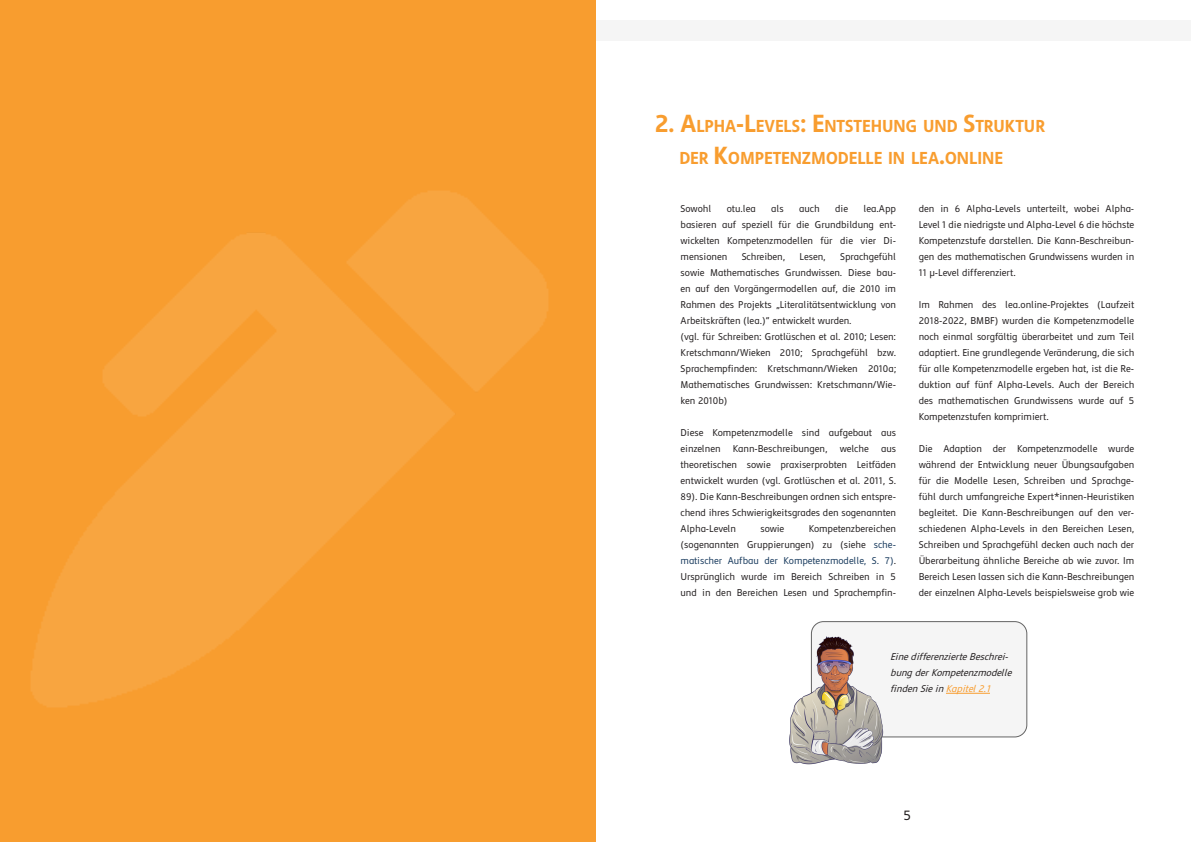
<style>
.page{position:relative;width:1191px;height:842px;background:#fff}
.page>*{position:absolute;margin:0;border:0;box-sizing:border-box;transform-origin:0 0}
.Große_Kapitelüberschrift{font:700 17.5px "Semikolon Plus";color:#f89d2f}
.t1{font:14px "Semikolon Plus";color:#231f20}
.Text{font:10px/16px "Semikolon Plus";color:#231f20;text-align:justify}
.Zitate{font:italic 10px/16px "Semikolon Plus";color:#231f20}
.s1{font-size:25px}
.s2{color:#193b5e}
.s3{color:#f89d2f}
</style>
<div class="page">
<div style="left:0;top:20px;width:1191px;height:20px;background:#f5f5f5"></div>
<div style="left:0;top:0;width:595px;height:842px;background:#f89d2f"></div>
<img style="left:31px;top:191px;width:517px;height:516px">
<div style="left:811px;top:622px;width:215px;height:115px;background:#f5f5f5;border-radius:12px"></div>
<div style="left:811px;top:621px;width:216px;height:116px;border:1px solid #646464;border-radius:12px"></div>
<hr style="left:946px;top:693px;width:44px;height:1px;background:#f89d2f">
<img style="left:789px;top:623px;width:118px;height:142px">
<p class="Große_Kapitelüberschrift" style="left:655px;top:116px;width:392px"><span class="s1">2. A</span>LPHA<span class="s1">-L</span>EVELS<span class="s1">: E</span>NTSTEHUNG UND <span class="s1">S</span>TRUKTUR</p>
<p class="Große_Kapitelüberschrift" style="left:679px;top:148px;width:325px">DER <span class="s1">K</span>OMPETENZMODELLE IN LEA<span class="s1">.</span>ONLINE</p>
<p class="Text" style="left:680px;top:201px;width:217px;text-indent:183px">lea.App basieren auf speziell für die Grundbildung ent&shy;wickelten Kompetenzmodellen für die vier Di&shy;mensionen</p>
<p class="Text" style="left:680px;top:201px;width:32px">Sowohl</p>
<p class="Text" style="left:727px;top:201px;width:30px">otu.lea</p>
<p class="Text" style="left:771px;top:201px;width:14px">als</p>
<p class="Text" style="left:799px;top:201px;width:22px">auch</p>
<p class="Text" style="left:835px;top:201px;width:14px">die</p>
<p class="Text" style="left:680px;top:249px;width:217px;text-indent:159px">Sprachgefühl sowie Mathematisches Grundwissen. Diese bau&shy;en auf den Vorgängermodellen auf, die 2010 im Rahmen des Projekts „Literalitätsentwicklung von Arbeitskräften (lea.)“ entwickelt wurden.</p>
<p class="Text" style="left:680px;top:329px;width:217px">(vgl. für Schreiben: Grotlüschen et al. 2010; Lesen:<br>Kretschmann/Wieken 2010; Sprachgefühl bzw.<br>Sprachempfinden: Kretschmann/Wieken 2010a; Mathematisches Grundwissen: Kretschmann/Wie&shy;ken 2010b)</p>
<p class="Text" style="left:680px;top:425px;width:217px">Diese Kompetenzmodelle sind aufgebaut aus einzelnen Kann-Beschreibungen, welche aus theoretischen sowie praxiserprobten Leitfäden entwickelt wurden (vgl. Grotlüschen et al. 2011, S.<br>89). Die Kann-Beschreibungen ordnen sich entspre&shy;chend ihres Schwierigkeitsgrades den sogenannten Alpha-Leveln</p>
<p class="Text" style="left:741px;top:249px;width:45px">Schreiben,</p>
<p class="Text" style="left:799px;top:249px;width:28px">Lesen,</p>
<p class="Text" style="left:680px;top:521px;width:217px;text-indent:128px">Kompetenzbereichen (sogenannten Gruppierungen) zu (siehe <span class="s2">sche&shy;matischer Aufbau der Kompetenzmodelle, S. 7)</span>.<br>Ursprünglich wurde im Bereich Schreiben in 5 und in den Bereichen Lesen und Sprachempfin-</p>
<p class="Text" style="left:760px;top:521px;width:25px">sowie</p>
<p class="Text" style="left:918px;top:201px;width:217px">den in 6 Alpha-Levels unterteilt, wobei Alpha-Level 1 die niedrigste und Alpha-Level 6 die höchste Kompetenzstufe darstellen. Die Kann-Beschreibun&shy;gen des mathematischen Grundwissens wurden in 11 μ-Level differenziert.</p>
<p class="Text" style="left:918px;top:297px;width:217px">Im Rahmen des lea.online-Projektes (Laufzeit 2018-2022, BMBF) wurden die Kompetenzmodelle noch einmal sorgfältig überarbeitet und zum Teil adaptiert. Eine grundlegende Veränderung, die sich für alle Kompetenzmodelle ergeben hat, ist die Re&shy;duktion auf fünf Alpha-Levels. Auch der Bereich des mathematischen Grundwissens wurde auf 5<br>Kompetenzstufen komprimiert.</p>
<p class="Text" style="left:918px;top:441px;width:217px">Die Adaption der Kompetenzmodelle wurde während der Entwicklung neuer Übungsaufgaben für die Modelle Lesen, Schreiben und Sprachge&shy;fühl durch umfangreiche Expert*innen-Heuristiken begleitet. Die Kann-Beschreibungen auf den ver&shy;schiedenen Alpha-Levels in den Bereichen Lesen, Schreiben und Sprachgefühl decken auch nach der Überarbeitung ähnliche Bereiche ab wie zuvor. Im Bereich Lesen lassen sich die Kann-Beschreibungen der einzelnen Alpha-Levels beispielsweise grob wie</p>
<p class="Zitate" style="left:890px;top:649px;width:126px">EinedifferenzierteBeschrei&shy;bungderKompetenzmodelle finden Siein <span class="s3">Kapitel2.1</span></p>
<h2 class="t1" style="left:903px;top:808px;width:9px">5</h2>
</div>
